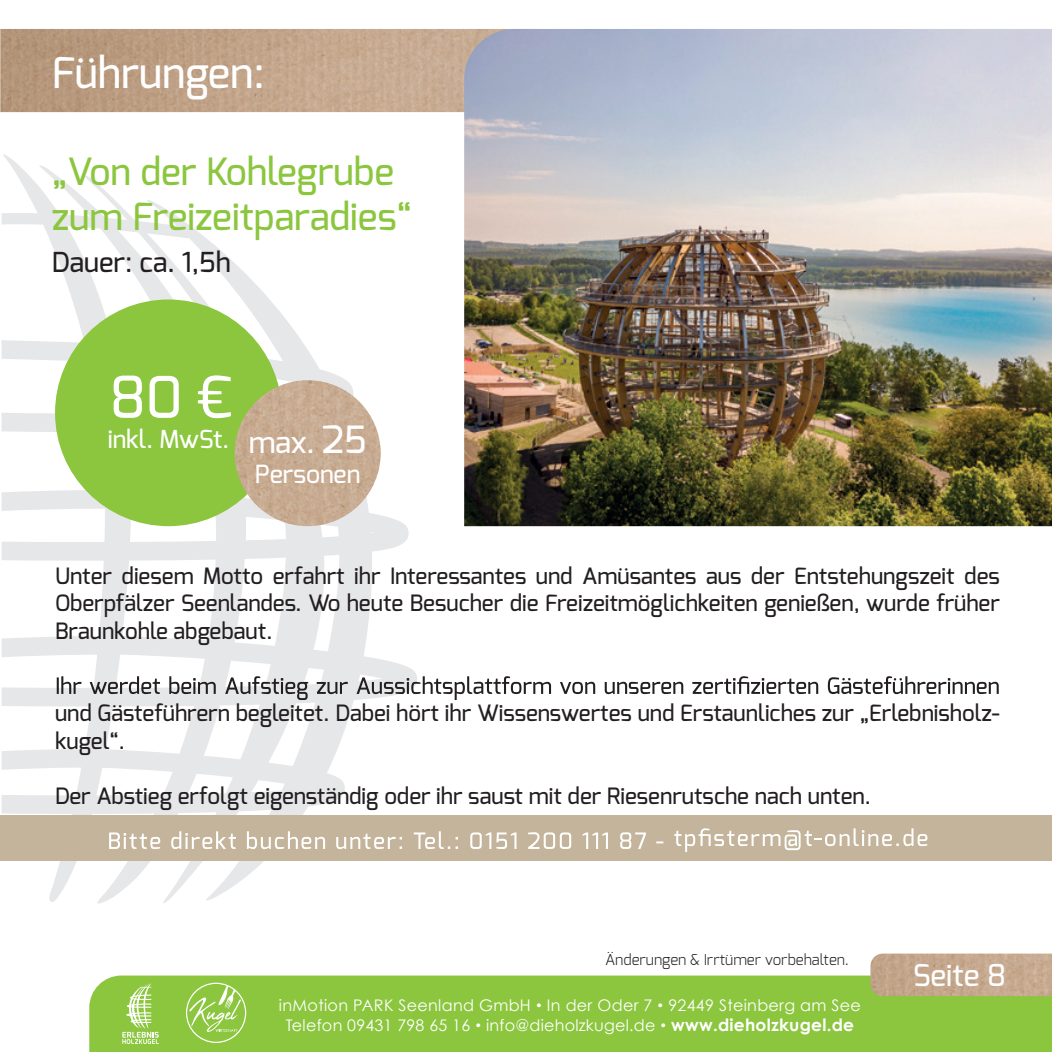
<style>
.page{position:relative;width:1052px;height:1052px;background:#fff}
.page>*{position:absolute;margin:0;border:0;box-sizing:border-box;transform-origin:0 0}
.t1{font:500 57.25px "Exo";color:#fff}
.t2{font:500 42.5px "Exo";color:#fff}
.t3{font:500 37.5px/45px "Exo";color:#8bc63e}
.t4{font:500 30px "Exo";color:#fff}
.t5{font:500 27.5px "Exo";color:#231f20}
.t6{font:500 25px "Exo";color:#fff}
.t7{font:500 24.75px "Exo";color:#fff}
.t8{font:500 22.5px/27.5px "Exo";color:#231f20;text-align:justify}
.t9{font:16px/20.2px "Century Gothic";letter-spacing:.02em;color:#fff;text-align:center}
.t10{font:300 15px "Exo";color:#231f20}
.s1{font-size:30px}
.s2{font-size:37.5px}
.s3{font-size:12.75px}
.s4{font-weight:700;font-size:17px}
</style>
<div class="page">
<div style="left:89px;top:975px;width:963px;height:77px;background:#8bc63e"></div>
<div style="left:186px;top:982px;width:60px;height:61px;border:1px solid #fff;border-radius:50%"></div>
<svg style="left:189px;top:985px;width:52px;height:47px;background:#a2d165"></svg>
<svg style="left:122px;top:983px;width:37px;height:61px;background:#a9d571"></svg>
<svg style="left:2px;top:154px;width:415px;height:750px"></svg>
<img style="left:0;top:29px;width:464px;height:83px">
<img style="left:870px;top:953px;width:182px;height:43px">
<svg style="left:57px;top:676px;width:941px;height:24px"></svg>
<img style="left:464px;top:29px;width:588px;height:497px">
<div style="left:55px;top:299px;width:227px;height:227px;background:#8bc63e;border-radius:50%"></div>
<img style="left:235px;top:380px;width:146px;height:146px;border-radius:73px">
<div style="left:0;top:815px;width:1052px;height:46px;background:#c3b49b"></div>
<svg style="left:109px;top:831px;width:554px;height:18px"></svg>
<svg style="left:674px;top:828px;width:253px;height:24px"></svg>
<h2 class="t2" style="left:52px;top:45px;width:214px">Führungen:</h2>
<h3 class="t3" style="left:52px;top:148px;width:362px">„Von der Kohlegrube zum Freizeitparadies“</h3>
<p class="t5" style="left:52px;top:244px;width:180px">Dauer: ca. 1,5h</p>
<h1 class="t1" style="left:110px;top:360px;width:124px">80 €</h1>
<p class="t7" style="left:108px;top:423px;width:260px">inkl. MwSt. <span class="s1">max.</span> <span class="s2">25</span></p>
<p class="t6" style="left:255px;top:458px;width:107px">Personen</p>
<p class="t8" style="left:55px;top:562px;width:946px">Unter diesem Motto erfahrt ihr Interessantes und Amüsantes aus der Entstehungszeit des Oberpfälzer Seenlandes. Wo heute Besucher die Freizeitmöglichkeiten genießen, wurde früher Braunkohle abgebaut.</p>
<p class="t8" style="left:55px;top:699px;width:946px">und Gästeführern begleitet. Dabei hört ihr Wissenswertes und Erstaunliches zur „Erlebnisholz&shy;kugel“.</p>
<p class="t8" style="left:55px;top:782px;width:817px">Der Abstieg erfolgt eigenständig oder ihr saust mit der Riesenrutsche nach unten.</p>
<p class="t10" style="left:605px;top:949px;width:245px">Änderungen &amp; Irrtümer vorbehalten.</p>
<p class="t9" style="left:279px;top:994px;width:583px">inMotion PARK Seenland GmbH <span class="s3">•</span> In der Oder 7 <span class="s3">•</span> 92449 Steinberg am See<br>Telefon 09431 798 65 16 <span class="s3">•</span> info@dieholzkugel.de <span class="s3">•</span> <span class="s4">www.dieholzkugel.de</span></p>
<h3 class="t4" style="left:913px;top:956px;width:94px">Seite 8</h3>
</div>
